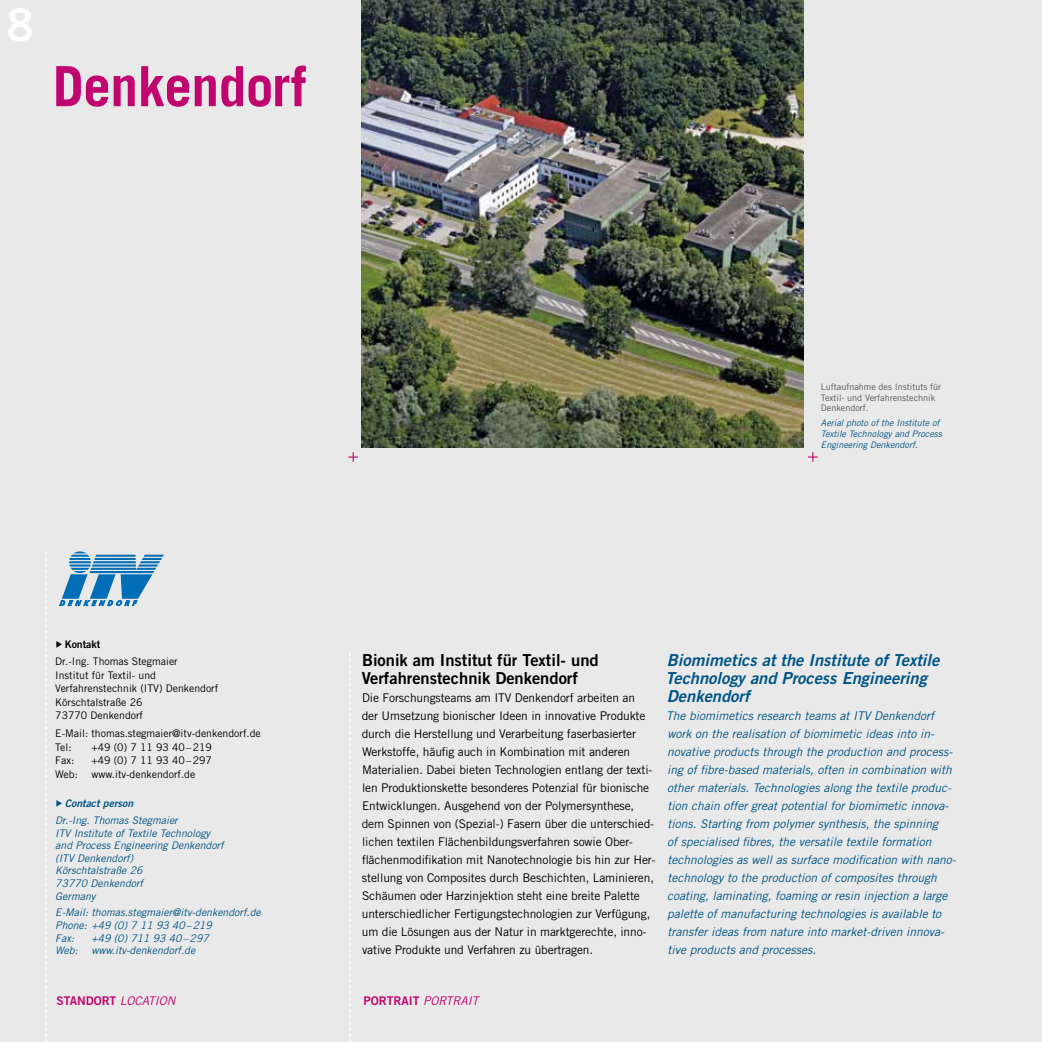
<style>
.page{position:relative;width:1042px;height:1042px;background:#e9e9e9}
.page>*{position:absolute;margin:0;border:0;box-sizing:border-box;transform-origin:0 0}
.t1{font:700 55.5px "Trade Gothic LT Std";letter-spacing:-.01em;color:#c0066e}
.t2{font:45px "Trade Gothic LT Std Bd 2";color:#fff}
.t3{font:16.5px/18px "Trade Gothic LT Std Bd 2 Obl";color:#005587}
.t4{font:16.5px/18px "Trade Gothic LT Std Bd 2";color:#000}
.t5{font:12px/18px "Trade Gothic LT Std";letter-spacing:-.01em;color:#000}
.t6{font:italic 12px/18px "Trade Gothic LT Std";color:#005587}
.t7{font:12px "Trade Gothic LT Std Bd 2";color:#c0066e}
.t8{font:italic 12px "Trade Gothic LT Std";color:#c0066e}
.t9{font:italic 10.5px/12.6px "Trade Gothic LT Std";color:#005587}
.t10{font:10.5px/13.5px "Trade Gothic LT Std";color:#000}
.t11{font:10.5px "Trade Gothic LT Std Bd 2 Obl";color:#005587}
.t12{font:10.5px "Trade Gothic LT Std Bd 2";color:#000}
.t13{font:italic 9px/10.8px "Trade Gothic LT Std";color:#005587}
.t14{font:9px/10.8px "Trade Gothic LT Std";color:#565655}
.s1{font-family:"Trade Gothic LT Std";font-style:italic}
</style>
<div class="page">
<svg style="left:45px;top:552px;width:2px;height:490px"></svg>
<svg style="left:349px;top:653px;width:2px;height:389px"></svg>
<svg style="left:60px;top:551px;width:104px;height:55px"></svg>
<img style="left:361px;top:0;width:443px;height:447px">
<svg style="left:808px;top:452px;width:10px;height:10px"></svg>
<svg style="left:348px;top:452px;width:10px;height:10px"></svg>
<h2 class="t2" style="left:6px;top:-3px;width:29px">8</h2>
<h1 class="t1" style="left:53px;top:52px;width:255px">Denkendorf</h1>
<p class="t14" style="left:821px;top:381px;width:122px">Luftaufnahme des Instituts für<br>Textil- und Verfahrenstechnik<br>Denkendorf.</p>
<p class="t13" style="left:821px;top:418px;width:123px">Aerial photo of the Institute of<br>Textile Technology and Process<br>Engineering Denkendorf.</p>
<p class="t12" style="left:55px;top:637px;width:47px">▶Kontakt</p>
<p class="t10" style="left:55px;top:655px;width:164px">Dr.-Ing. Thomas Stegmaier<br>Institut für Textil- und<br>Verfahrenstechnik (ITV) Denkendorf<br>Körschtalstraße 26<br>73770 Denkendorf</p>
<p class="t10" style="left:55px;top:726px;width:207px">E-Mail: thomas.stegmaier@itv-denkendorf.de<br>Tel:</p>
<p class="t10" style="left:91px;top:740px;width:122px">+49 (0) 7 11 93 40–219</p>
<p class="t10" style="left:55px;top:753px;width:20px">Fax:</p>
<p class="t10" style="left:91px;top:753px;width:122px">+49 (0) 7 11 93 40–297</p>
<p class="t10" style="left:55px;top:767px;width:24px">Web:</p>
<p class="t10" style="left:91px;top:767px;width:105px">www.itv-denkendorf.de</p>
<p class="t11" style="left:55px;top:797px;width:79px">▶Contact person</p>
<p class="t9" style="left:55px;top:814px;width:170px">Dr.-Ing. Thomas Stegmaier<br>ITV Institute of Textile Technology and Process Engineering Denkendorf (ITV Denkendorf)<br>Körschtalstraße 26<br>73770 Denkendorf<br>Germany</p>
<p class="t9" style="left:55px;top:906px;width:208px">E-Mail: thomas.stegmaier@itv-denkendorf.de<br>Phone: +49 (0) 7 11 93 40–219<br>Fax:</p>
<p class="t9" style="left:91px;top:932px;width:119px">+49 (0) 711 93 40–297</p>
<p class="t9" style="left:55px;top:944px;width:24px">Web:</p>
<p class="t9" style="left:91px;top:944px;width:106px">www.itv-denkendorf.de</p>
<h3 class="t4" style="left:362px;top:651px;width:238px">Bionik am Institut für Textil- und<br>Verfahrenstechnik Denkendorf</h3>
<p class="t5" style="left:362px;top:689px;width:295px">Die Forschungsteams am ITV Denkendorf arbeiten an<br>der Umsetzung bionischer Ideen in innovative Produkte durch die Herstellung und Verarbeitung faserbasierter Werkstoffe, häufig auch in Kombination mit anderen Materialien. Dabei bieten Technologien entlang der texti&shy;len Produktionskette besonderes Potenzial für bionische Entwicklungen. Ausgehend von der Polymersynthese, dem Spinnen von (Spezial-) Fasern über die unterschied&shy;lichen textilen Flächenbildungsverfahren sowie Ober&shy;flächenmodifikation mit Nanotechnologie bis hin zur Her&shy;stellung von Composites durch Beschichten, Laminieren, Schäumen oder Harzinjektion steht eine breite Palette unterschiedlicher Fertigungstechnologien zur Verfügung, um die Lösungen aus der Natur in marktgerechte, inno&shy;vative Produkte und Verfahren zu übertragen.</p>
<h3 class="t3" style="left:665px;top:651px;width:275px">Biomimetics at the Institute of Textile<br>Technology and Process Engineering<br>Denkendorf</h3>
<p class="t6" style="left:666px;top:707px;width:291px">The biomimetics research teams at ITV Denkendorf work on the realisation of biomimetic ideas into in&shy;novative products through the production and process&shy;ing of fibre-based materials, often in combination with other materials. Technologies along the textile produc&shy;tion chain offer great potential for biomimetic innova&shy;tions. Starting from polymer synthesis, the spinning<br>of specialised fibres, the versatile textile formation technologies as well as surface modification with nano&shy;technology to the production of composites through coating, laminating, foaming or resin injection a large palette of manufacturing technologies is available to transfer ideas from nature into market-driven innova&shy;tive products and processes.</p>
<p class="t7" style="left:56px;top:993px;width:86px">Standort <span class="s1">Locati</span></p>
<p class="t8" style="left:159px;top:993px;width:16px">on</p>
<p class="t7" style="left:363px;top:993px;width:83px">Port rait <span class="s1">Portrait</span></p>
</div>
